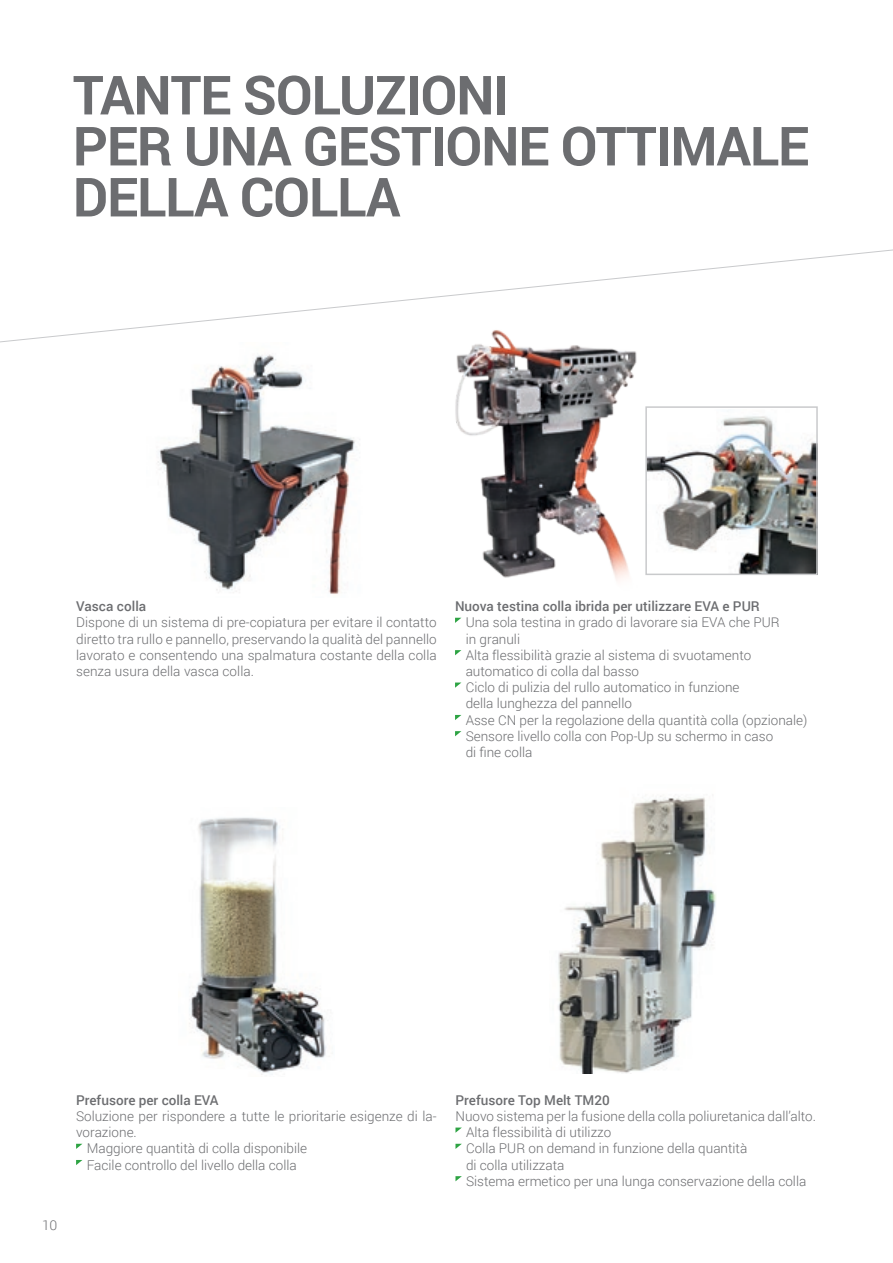
<style>
.page{position:relative;width:893px;height:1263px;background:#fff}
.page>*{position:absolute;margin:0;border:0;box-sizing:border-box;transform-origin:0 0}
.t1{font:700 54px/51px "Roboto";letter-spacing:-.02em;color:#6c6d70}
.t2{font:300 13.5px/16.2px "Roboto";color:#6c6d70}
.t3{font:500 13.5px "Roboto";color:#6c6d70}
</style>
<div class="page">
<img style="left:558px;top:796px;width:158px;height:277px">
<img style="left:158px;top:354px;width:197px;height:241px">
<img style="left:189px;top:817px;width:138px;height:258px">
<img style="left:650px;top:416px;width:165px;height:156px">
<div style="left:645px;top:406px;width:173px;height:169px;border:2px solid #c9cacc"></div>
<img style="left:455px;top:344px;width:195px;height:236px">
<svg style="left:0;top:249px;width:893px;height:95px"></svg>
<svg style="left:76px;top:1144px;width:6px;height:5px"></svg>
<svg style="left:76px;top:1160px;width:6px;height:5px"></svg>
<svg style="left:455px;top:618px;width:6px;height:5px"></svg>
<svg style="left:455px;top:650px;width:6px;height:5px"></svg>
<svg style="left:455px;top:682px;width:6px;height:6px"></svg>
<svg style="left:455px;top:715px;width:6px;height:5px"></svg>
<svg style="left:455px;top:731px;width:6px;height:5px"></svg>
<svg style="left:455px;top:1127px;width:7px;height:6px"></svg>
<svg style="left:455px;top:1144px;width:7px;height:5px"></svg>
<svg style="left:455px;top:1176px;width:7px;height:5px"></svg>
<p class="t1" style="left:73px;top:68px;width:738px">TANTE SOLUZIONI<br>PER UNA GESTIONE OTTIMALE<br>DELLA COLLA</p>
<p class="t3" style="left:76px;top:597px;width:72px">Vasca colla</p>
<p class="t2" style="left:76px;top:614px;width:362px;text-align:justify">Dispone di un sistema di pre-copiatura per evitare il contatto diretto tra rullo e pannello, preservando la qualità del pannello lavorato e consentendo una spalmatura costante della colla senza usura della vasca colla.</p>
<p class="t3" style="left:455px;top:597px;width:306px">Nuova testina colla ibrida per utilizzare EVA e PUR</p>
<p class="t2" style="left:466px;top:614px;width:316px">Una sola testina in grado di lavorare sia EVA che PUR in granuli</p>
<p class="t2" style="left:466px;top:646px;width:287px">Alta flessibilità grazie al sistema di svuotamento automatico di colla dal basso</p>
<p class="t2" style="left:466px;top:679px;width:275px">Ciclo di pulizia del rullo automatico in funzione della lunghezza del pannello</p>
<p class="t2" style="left:466px;top:711px;width:343px">Asse CN per la regolazione della quantità colla (opzionale)</p>
<p class="t2" style="left:466px;top:727px;width:309px">Sensore livello colla con Pop-Up su schermo in caso di fine colla</p>
<p class="t3" style="left:76px;top:1090px;width:144px">Prefusore per colla EVA</p>
<p class="t2" style="left:76px;top:1108px;width:362px">Soluzione per rispondere a tutte le prioritarie esigenze di la&shy;vorazione.</p>
<p class="t2" style="left:87px;top:1140px;width:222px">Maggiore quantità di colla disponibile</p>
<p class="t2" style="left:87px;top:1156px;width:211px">Facile controllo del livello della colla</p>
<p class="t2" style="left:42px;top:1216px;width:17px">10</p>
<p class="t3" style="left:455px;top:1090px;width:156px">Prefusore Top Melt TM20</p>
<p class="t2" style="left:455px;top:1108px;width:362px">Nuovo sistema per la fusione della colla poliuretanica dall’alto.</p>
<p class="t2" style="left:466px;top:1124px;width:147px">Alta flessibilità di utilizzo</p>
<p class="t2" style="left:466px;top:1140px;width:283px">Colla PUR on demand in funzione della quantità di colla utilizzata</p>
<p class="t2" style="left:466px;top:1172px;width:342px">Sistema ermetico per una lunga conservazione della colla</p>
</div>
